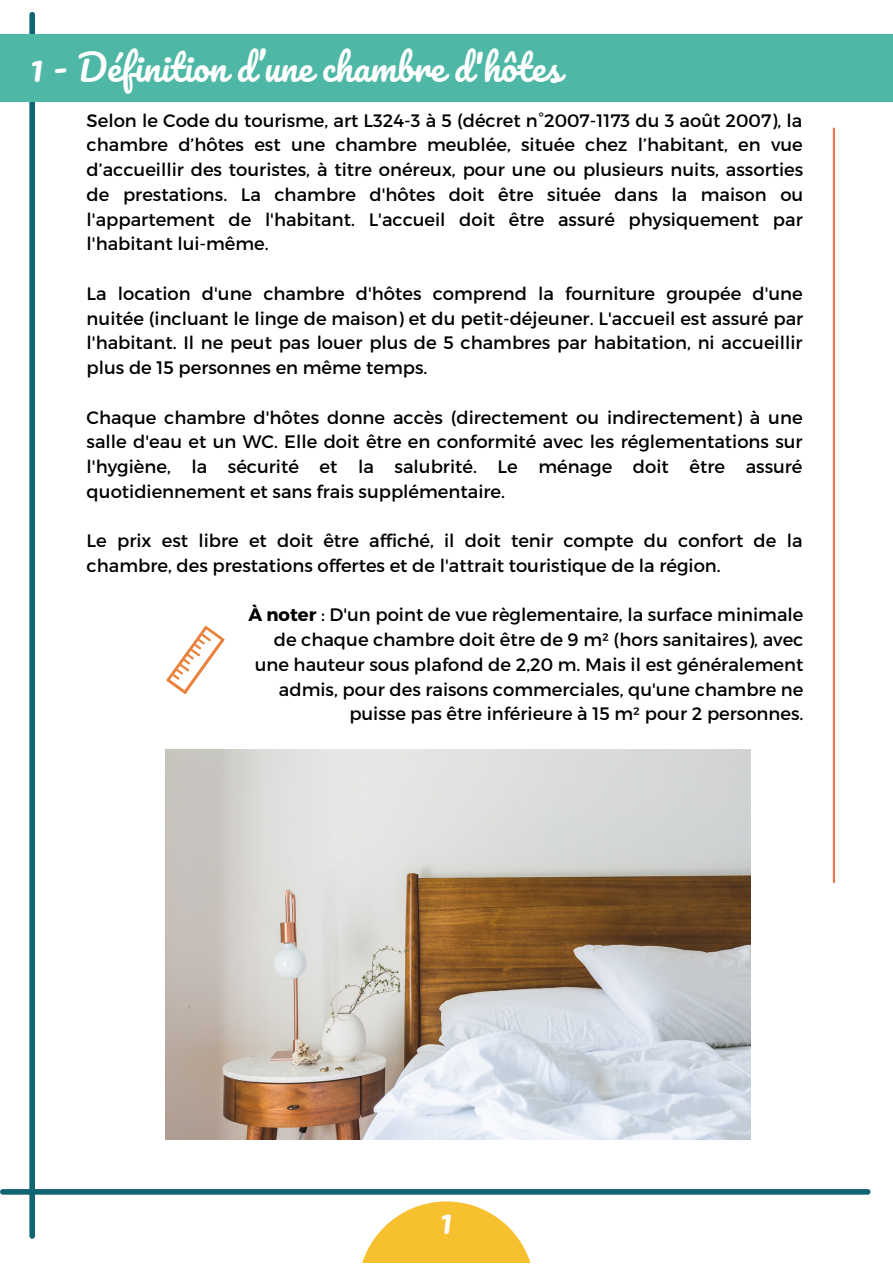
<style>
.page{position:relative;width:893px;height:1264px;background:#fff}
.page>*{position:absolute;margin:0;border:0;box-sizing:border-box;transform-origin:0 0}
.t1{font:36px "Pacifico";color:#fff}
.t2{font:33px "Pacifico";color:#fff}
.t3{font:18px/24.8px "Montserrat";color:#000;text-align:justify}
.s1{font-weight:700}
</style>
<div class="page">
<div style="left:29px;top:15px;width:6px;height:1220px;background:#116471"></div>
<div style="left:0;top:34px;width:892px;height:67px;background:#4fb7a5"></div>
<svg style="left:362px;top:1201px;width:168px;height:61px;fill:#f6c02e"></svg>
<hr style="left:832px;top:128px;width:3px;height:754px;background:#ec774e">
<svg style="left:3px;top:1188px;width:864px;height:6px;fill:#116471"></svg>
<svg style="left:166px;top:625px;width:59px;height:69px"></svg>
<img style="left:165px;top:749px;width:585px;height:390px">
<h1 class="t1" style="left:30px;top:48px;width:532px">1 - Définition d’une chambre d'hôtes</h1>
<p class="t3" style="left:87px;top:107px;width:718px">Selon le Code du tourisme, art L324-3 à 5 (décret n°2007-1173 du 3 août 2007), la chambre d’hôtes est une chambre meublée, située chez l’habitant, en vue d’accueillir des touristes, à titre onéreux, pour une ou plusieurs nuits, assorties de prestations. La chambre d'hôtes doit être située dans la maison ou l'appartement de l'habitant. L'accueil doit être assuré physiquement par l'habitant lui-même.</p>
<p class="t3" style="left:87px;top:280px;width:718px">La location d'une chambre d'hôtes comprend la fourniture groupée d'une nuitée (incluant le linge de maison) et du petit-déjeuner. L'accueil est assuré par l'habitant. Il ne peut pas louer plus de 5 chambres par habitation, ni accueillir plus de 15 personnes en même temps.</p>
<p class="t3" style="left:87px;top:404px;width:717px">Chaque chambre d'hôtes donne accès (directement ou indirectement) à une salle d'eau et un WC. Elle doit être en conformité avec les réglementations sur l'hygiène, la sécurité et la salubrité. Le ménage doit être assuré quotidiennement et sans frais supplémentaire.</p>
<p class="t3" style="left:87px;top:527px;width:717px">Le prix est libre et doit être affiché, il doit tenir compte du confort de la chambre, des prestations offertes et de l'attrait touristique de la région.</p>
<p class="t3" style="left:248px;top:601px;width:556px;text-align:right"><span class="s1">À noter</span> : D'un point de vue règlementaire, la surface minimale de chaque chambre doit être de 9 m² (hors sanitaires), avec une hauteur sous plafond de 2,20 m. Mais il est généralement admis, pour des raisons commerciales, qu'une chambre ne puisse pas être inférieure à 15 m² pour 2 personnes.</p>
<h2 class="t2" style="left:440px;top:1203px;width:14px">1</h2>
</div>
